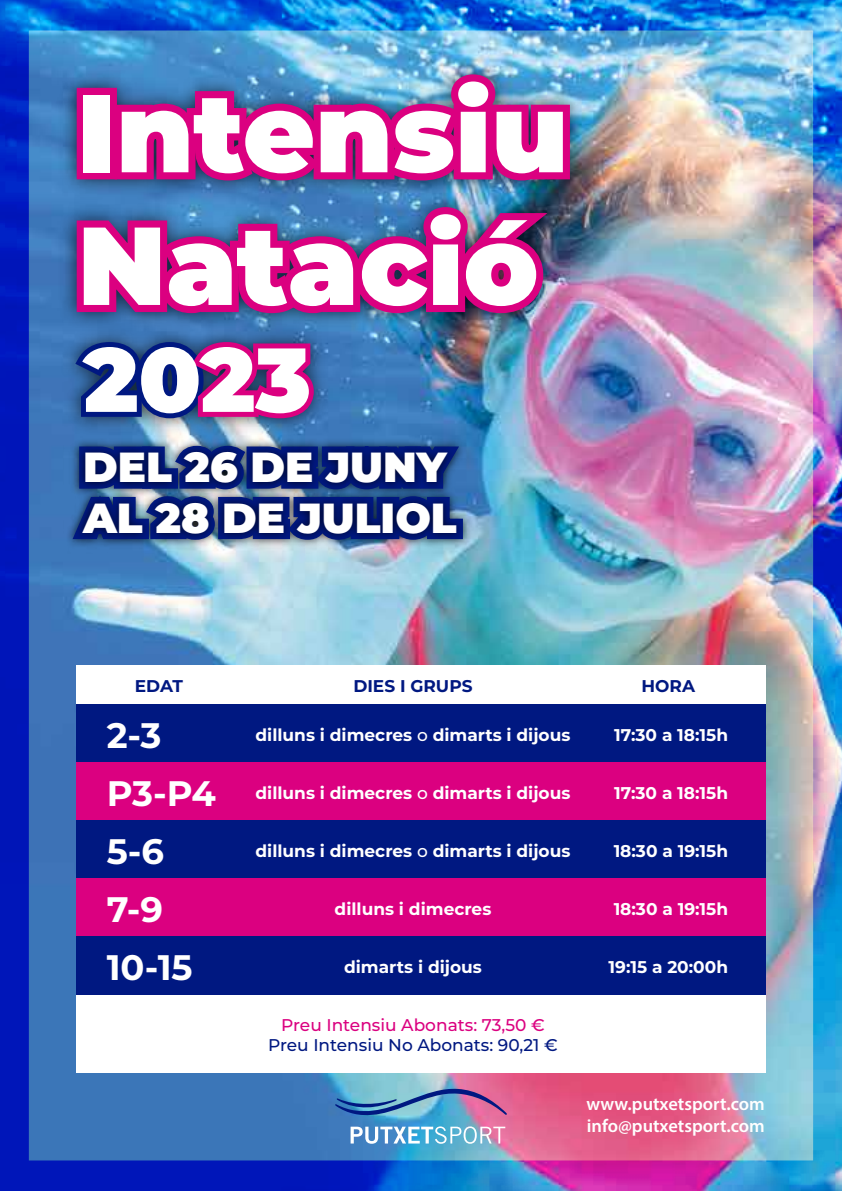
<style>
.page{position:relative;width:842px;height:1191px;background:#fff}
.page>*{position:absolute;margin:0;border:0;box-sizing:border-box;transform-origin:0 0}
.t1{font:900 110.6px/132.6px "Montserrat";color:#fff}
.t2{font:900 90.6px "Montserrat";color:#fff}
.t3{font:900 42px/50.4px "Montserrat";color:#fff}
.t4{font:700 35.4px "Montserrat";color:#fff}
.t5{font:600 18.4px/22px "Myriad Pro";color:#fff}
.t6{font:700 17px "Montserrat";color:#fff}
.t7{font:500 17px "Montserrat";color:#001881}
.t8{font:500 17px "Montserrat";color:#db0080}
.t9{font:700 17px "Montserrat";color:#001881}
.s1{font-weight:500}
.s2{font-size:35.4px}
</style>
<div class="page">
<img style="left:0;top:0;width:842px;height:1191px">
<img style="left:335px;top:1088px;width:172px;height:55px">
<img style="left:46px;top:47px;width:554px;height:419px">
<div style="left:77px;top:88px;width:40px;height:91px;border:14px solid #db0080"></div>
<img style="left:108px;top:67px;width:469px;height:120px">
<img style="left:70px;top:200px;width:497px;height:120px">
<svg style="left:69px;top:337px;width:250px;height:86px;background:#502d7a"></svg>
<div style="left:76px;top:666px;width:689px;height:406px;background:#fff"></div>
<div style="left:76px;top:704px;width:689px;height:59px;background:#001881"></div>
<div style="left:76px;top:762px;width:689px;height:59px;background:#db0080"></div>
<div style="left:76px;top:820px;width:689px;height:59px;background:#001881"></div>
<div style="left:76px;top:878px;width:689px;height:59px;background:#db0080"></div>
<div style="left:76px;top:936px;width:689px;height:59px;background:#001881"></div>
<img style="left:64px;top:428px;width:490px;height:149px">
<img style="left:70px;top:434px;width:614px;height:143px">
<h1 class="t1" style="left:77px;top:60px;width:492px">Intensiu<br>Natació</h1>
<h2 class="t2" style="left:83px;top:312px;width:229px">2023</h2>
<h3 class="t3" style="left:83px;top:439px;width:375px">DEL 26 DE JUNY<br>AL 28 DE JULIOL</h3>
<p class="t9" style="left:135px;top:673px;width:50px">EDAT</p>
<p class="t9" style="left:353px;top:673px;width:121px">DIES I GRUPS</p>
<p class="t9" style="left:641px;top:673px;width:55px">HORA</p>
<h3 class="t4" style="left:107px;top:710px;width:56px">2-3</h3>
<p class="t6" style="left:256px;top:723px;width:316px">dilluns i dimecres <span class="s1">o</span> dimarts i dijous</p>
<p class="t6" style="left:614px;top:723px;width:115px">17:30 a 18:15h</p>
<p class="t6" style="left:107px;top:781px;width:465px"><span class="s2">P3-P4</span> dilluns i dimecres <span class="s1">o</span> dimarts i dijous</p>
<p class="t6" style="left:614px;top:781px;width:115px">17:30 a 18:15h</p>
<h3 class="t4" style="left:107px;top:826px;width:59px">5-6</h3>
<p class="t6" style="left:256px;top:839px;width:316px">dilluns i dimecres <span class="s1">o</span> dimarts i dijous</p>
<p class="t6" style="left:614px;top:839px;width:116px">18:30 a 19:15h</p>
<h3 class="t4" style="left:107px;top:884px;width:58px">7-9</h3>
<p class="t6" style="left:335px;top:897px;width:158px">dilluns i dimecres</p>
<p class="t6" style="left:614px;top:897px;width:116px">18:30 a 19:15h</p>
<h3 class="t4" style="left:107px;top:942px;width:87px">10-15</h3>
<p class="t6" style="left:344px;top:955px;width:139px">dimarts i dijous</p>
<p class="t6" style="left:608px;top:955px;width:121px">19:15 a 20:00h</p>
<p class="t8" style="left:281px;top:1012px;width:265px">Preu Intensiu Abonats: 73,50 €</p>
<p class="t7" style="left:268px;top:1033px;width:291px">Preu Intensiu No Abonats: 90,21 €</p>
<p class="t5" style="left:586px;top:1092px;width:180px">www.putxetsport.com info@putxetsport.com</p>
</div>
